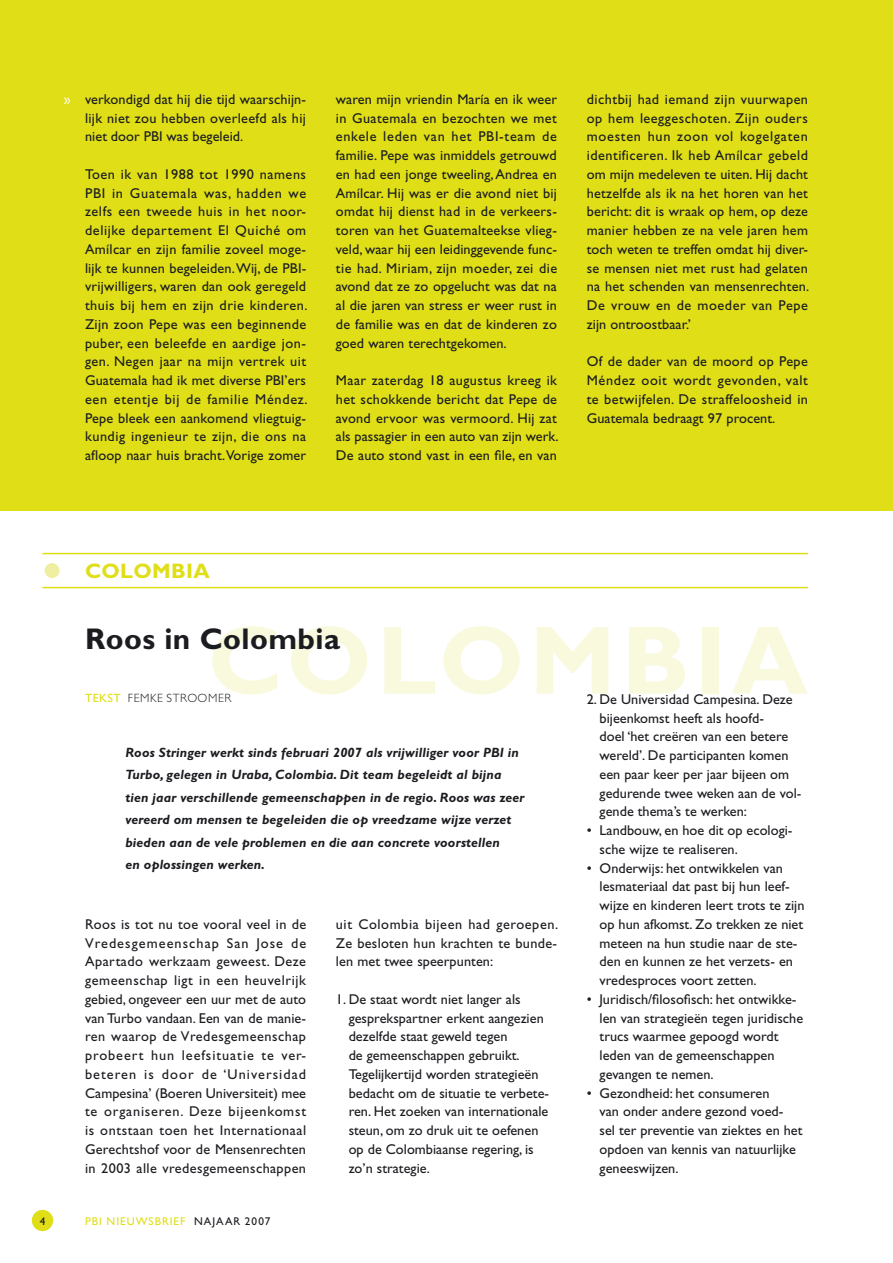
<style>
.page{position:relative;width:893px;height:1263px;background:#fff}
.page>*{position:absolute;margin:0;border:0;box-sizing:border-box;transform-origin:0 0}
.t1{font:700 97.5px "Gill Sans";color:#f9f9dd}
.t2{font:700 30px "Gill Sans";letter-spacing:.015em;color:#1b1c20}
.t3{font:700 21px "Gill Sans";color:#dfde17}
.t4{font:14.25px/18.8px "Gill Sans";color:#1b1c20;text-align:justify}
.t5{font:14.25px "Gill Sans";color:#fff}
.t6{font:italic 700 13.5px/22.5px "Gill Sans";letter-spacing:.01em;color:#1b1c20}
.t7{font:300 12px "Gill Sans";letter-spacing:.045em;color:#1b1c20}
.t8{font:11.25px "Gill Sans";letter-spacing:.09em;color:#dfde17}
.s1{font-weight:400;color:#dfde17}
.s2{color:#1b1c20}
</style>
<div class="page">
<div style="left:32px;top:1210px;width:21px;height:21px;background:#dfde17;border-radius:50%"></div>
<div style="left:0;top:0;width:893px;height:510px;background:#dfde17"></div>
<div style="left:45px;top:563px;width:15px;height:15px;background:#f0eea0;border-radius:50%"></div>
<hr style="left:43px;top:587px;width:765px;height:1px;background:#dfde17">
<hr style="left:43px;top:553px;width:765px;height:1px;background:#dfde17">
<p class="t5" style="left:64px;top:91px;width:8px">»</p>
<p class="t4" style="left:85px;top:90px;width:223px">verkondigd dat hij die tijd waarschijn&shy;lijk niet zou hebben overleefd als hij niet door PBI was begeleid.</p>
<p class="t4" style="left:85px;top:165px;width:224px">Toen ik van 1 988 tot 1 990 namens PBI in Guatemala was, hadden we zelfs een tweede huis in het noor&shy;delijke departement El Quiché om Amílcar en zijn familie zoveel moge&shy;lijk te kunnen begeleiden. Wij, de PBI&shy;vrijwilligers, waren dan ook geregeld thuis bij hem en zijn drie kinderen.<br>Zijn zoon Pepe was een beginnende puber, een beleefde en aardige jon&shy;gen. Negen jaar na mijn vertrek uit Guatemala had ik met diverse PBI’ers een etentje bij de familie Méndez.<br>Pepe bleek een aankomend vliegtuig&shy;kundig ingenieur te zijn, die ons na afloop naar huis bracht. Vorige zomer</p>
<p class="t4" style="left:336px;top:90px;width:223px">waren mijn vriendin María en ik weer in Guatemala en bezochten we met enkele leden van het PBI-team de familie. Pepe was inmiddels getrouwd en had een jonge tweeling, Andrea en Amílcar. Hij was er die avond niet bij omdat hij dienst had in de verkeers&shy;toren van het Guatemalteekse vlieg&shy;veld, waar hij een leidinggevende func&shy;tie had. Miriam, zijn moeder, zei die avond dat ze zo opgelucht was dat na al die jaren van stress er weer rust in de familie was en dat de kinderen zo goed waren terechtgekomen.</p>
<p class="t4" style="left:336px;top:371px;width:224px">Maar zaterdag 1 8 augustus kreeg ik het schokkende bericht dat Pepe de avond ervoor was vermoord. Hij zat als passagier in een auto van zijn werk.<br>De auto stond vast in een file, en van</p>
<p class="t4" style="left:587px;top:90px;width:224px">dichtbij had iemand zijn vuurwapen op hem leeggeschoten. Zijn ouders moesten hun zoon vol kogelgaten identificeren. Ik heb Amílcar gebeld om mijn medeleven te uiten. Hij dacht hetzelfde als ik na het horen van het bericht: dit is wraak op hem, op deze manier hebben ze na vele jaren hem toch weten te treffen omdat hij diver&shy;se mensen niet met rust had gelaten na het schenden van mensenrechten.<br>De vrouw en de moeder van Pepe zijn ontroostbaar.’</p>
<p class="t4" style="left:587px;top:352px;width:223px">Of de dader van de moord op Pepe Méndez ooit wordt gevonden, valt te betwijfelen. De straffeloosheid in Guatemala bedraagt 97 procent.</p>
<h3 class="t3" style="left:85px;top:559px;width:100px">COLOMBIA</h3>
<h1 class="t1" style="left:208px;top:603px;width:475px">COLOMBIA</h1>
<h2 class="t2" style="left:85px;top:621px;width:256px">ROOS IN COLOMBIA</h2>
<p class="t7" style="left:85px;top:691px;width:145px"><span class="s1">Tekst</span> FEMKE STROOMER</p>
<p class="t4" style="left:600px;top:690px;width:203px;text-align:left;text-indent:-13px">2. De Universidad Campesina. Deze bijeenkomst heeft als hoofd-<br>doel ‘het creëren van een betere wereld’. De participanten komen een paar keer per jaar bijeen om gedurende twee weken aan de vol&shy;gende thema’s te werken:</p>
<p class="t4" style="left:600px;top:821px;width:194px;text-indent:-13px">• Landbouw, en hoe dit op ecologi&shy;sche wijze te realiseren.</p>
<p class="t4" style="left:600px;top:858px;width:206px;text-align:left;text-indent:-13px">• Onderwijs: het ontwikkelen van lesmateriaal dat past bij hun leef&shy;wijze en kinderen leert trots te zijn op hun afkomst. Zo trekken ze niet meteen na hun studie naar de ste&shy;den en kunnen ze het verzets- en vredesproces voort zetten.</p>
<p class="t4" style="left:600px;top:990px;width:205px;text-align:left;text-indent:-13px">• Juridisch/filosofisch: het ontwikke&shy;len van strategieën tegen juridische trucs waarmee gepoogd wordt leden van de gemeenschappen gevangen te nemen.</p>
<p class="t4" style="left:600px;top:1083px;width:204px;text-align:left;text-indent:-13px">• Gezondheid: het consumeren<br>van onder andere gezond voed&shy;sel ter preventie van ziektes en het opdoen van kennis van natuurlijke geneeswijzen.</p>
<p class="t6" style="left:125px;top:741px;width:400px">Roos Stringer werkt sinds februari 2007 als vrijwilliger voor PBI in Turbo, gelegen in Uraba, Colombia. Dit team begeleidt al bijna tien jaar verschillende gemeenschappen in de regio. Roos was zeer vereerd om mensen te begeleiden die op vreedzame wijze verzet bieden aan de vele problemen en die aan concrete voorstellen<br>en oplossingen werken.</p>
<p class="t4" style="left:336px;top:915px;width:224px">uit Colombia bijeen had geroepen.<br>Ze besloten hun krachten te bunde&shy;len met twee speerpunten:</p>
<p class="t4" style="left:349px;top:990px;width:202px;text-align:left;text-indent:-13px">1 . De staat wordt niet langer als gesprekspartner erkent aangezien dezelfde staat geweld tegen<br>de gemeenschappen gebruikt.<br>Tegelijkertijd worden strategieën bedacht om de situatie te verbete&shy;ren. Het zoeken van internationale steun, om zo druk uit te oefenen op de Colombiaanse regering, is zo’n strategie.</p>
<p class="t4" style="left:85px;top:915px;width:223px">Roos is tot nu toe vooral veel in de Vredesgemeenschap San Jose de Apartado werkzaam geweest. Deze gemeenschap ligt in een heuvelrijk gebied, ongeveer een uur met de auto van Turbo vandaan. Een van de manie&shy;ren waarop de Vredesgemeenschap probeert hun leefsituatie te ver&shy;beteren is door de ‘Universidad Campesina’ (Boeren Universiteit) mee te organiseren. Deze bijeenkomst is ontstaan toen het Internationaal Gerechtshof voor de Mensenrechten in 2003 alle vredesgemeenschappen</p>
<p class="t8" style="left:85px;top:1214px;width:187px">PBI NIEUWSBRIEF <span class="s2">NAJAAR 2007</span></p>
</div>
